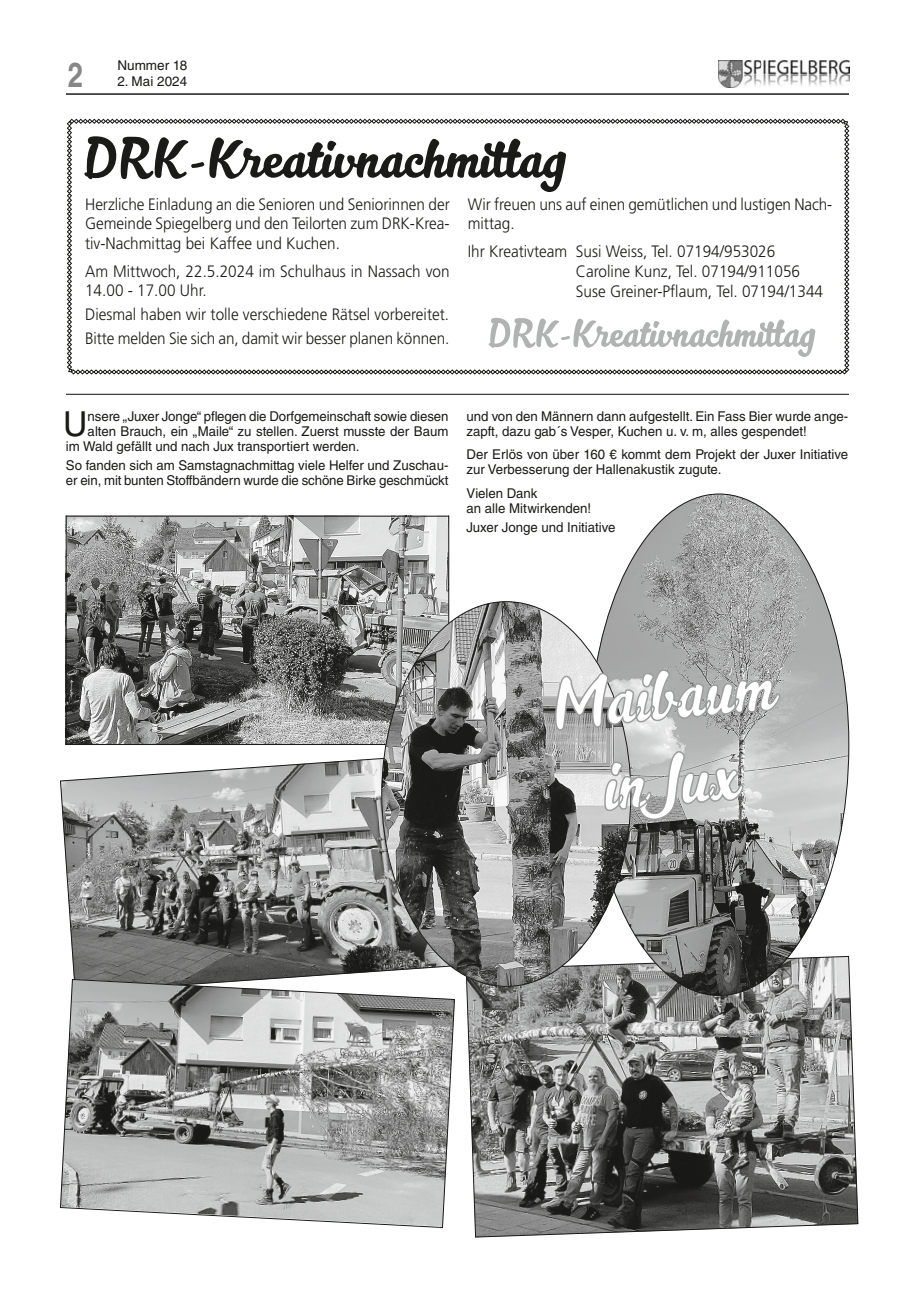
<style>
.page{position:relative;width:915px;height:1297px;background:#fff}
.page>*{position:absolute;margin:0;border:0;box-sizing:border-box;transform-origin:0 0}
.t1{font:700 34.5px "Helvetica LT Std";color:#868786;scale:.8 1}
.t2{font:34.35px "Helvetica LT Std";color:#1a1a18}
.t3{font:300 16.5px/19.5px "Frutiger";color:#1a1a18;scale:.93 1}
.t4{font:13.5px/15px "Helvetica LT Std";color:#1a1a18}
</style>
<div class="page">
<hr style="left:66px;top:93px;width:782px;height:2px;background:#1a1a18">
<img style="left:718px;top:60px;width:131px;height:27px">
<svg style="left:60px;top:758px;width:321px;height:221px;background:#929292"></svg>
<svg style="left:60px;top:979px;width:395px;height:249px;background:#aaa"></svg>
<svg style="left:466px;top:956px;width:392px;height:281px;background:#7d7d7d"></svg>
<img style="left:68px;top:518px;width:379px;height:225px">
<div style="left:66px;top:516px;width:383px;height:229px;border:1px solid #1a1a18"></div>
<img style="left:589px;top:494px;width:259px;height:502px">
<img style="left:381px;top:601px;width:249px;height:385px">
<svg style="left:603px;top:744px;width:141px;height:154px;background:#989998"></svg>
<svg style="left:554px;top:656px;width:225px;height:76px"></svg>
<hr style="left:66px;top:394px;width:782px;height:1px;background:#1a1a18">
<svg style="left:67px;top:119px;width:782px;height:255px"></svg>
<h1 class="t1" style="left:68px;top:54px;width:21px">2</h1>
<p class="t4" style="left:117px;top:58px;width:71px">Nummer 18</p>
<p class="t4" style="left:117px;top:74px;width:71px">2. Mai 2024</p>
<p class="t3" style="left:85px;top:194px;width:393px;text-align:justify">Herzliche Einladung an die Senioren und Seniorinnen der Gemeinde Spiegelberg und den Teilorten zum DRK-Krea&shy;tiv-Nachmittag bei Kaffee und Kuchen.</p>
<p class="t3" style="left:85px;top:261px;width:393px">Am Mittwoch, 22.5.2024 im Schulhaus in Nassach von<br>14.00 - 17.00 Uhr.</p>
<p class="t3" style="left:85px;top:303px;width:393px;line-height:23.7px">Diesmal haben wir tolle verschiedene Rätsel vorbereitet.<br>Bitte melden Sie sich an, damit wir besser planen können.</p>
<p class="t3" style="left:467px;top:194px;width:393px">Wir freuen uns auf einen gemütlichen und lustigen Nach&shy;mittag.</p>
<p class="t3" style="left:575px;top:242px;width:267px;text-indent:-108px">Ihr Kreativteam Susi Weiss, Tel. 07194/953026<br>Caroline Kunz, Tel. 07194/911056<br>Suse Greiner-Pflaum, Tel. 07194/1344</p>
<h2 class="t2" style="left:63px;top:404px;width:26px">U</h2>
<p class="t4" style="left:88px;top:408px;width:362px">nsere „Juxer Jonge“ pflegen die Dorfgemeinschaft sowie diesen</p>
<p class="t4" style="left:88px;top:423px;width:362px">alten Brauch, ein „Maile“ zu stellen. Zuerst musste der Baum</p>
<p class="t4" style="left:66px;top:438px;width:295px">im Wald gefällt und nach Jux transportiert werden.</p>
<p class="t4" style="left:66px;top:458px;width:384px">So fanden sich am Samstagnachmittag viele Helfer und Zuschau&shy;er ein, mit bunten Stoffbändern wurde die schöne Birke geschmückt</p>
<p class="t4" style="left:466px;top:408px;width:383px">und von den Männern dann aufgestellt. Ein Fass Bier wurde ange&shy;zapft, dazu gab´s Vesper, Kuchen u. v. m, alles gespendet!</p>
<p class="t4" style="left:466px;top:447px;width:383px">Der Erlös von über 160 € kommt dem Projekt der Juxer Initiative zur Verbesserung der Hallenakustik zugute.</p>
<p class="t4" style="left:466px;top:485px;width:126px">Vielen Dank<br>an alle Mitwirkenden!</p>
<p class="t4" style="left:466px;top:520px;width:150px">Juxer Jonge und Initiative</p>
</div>
